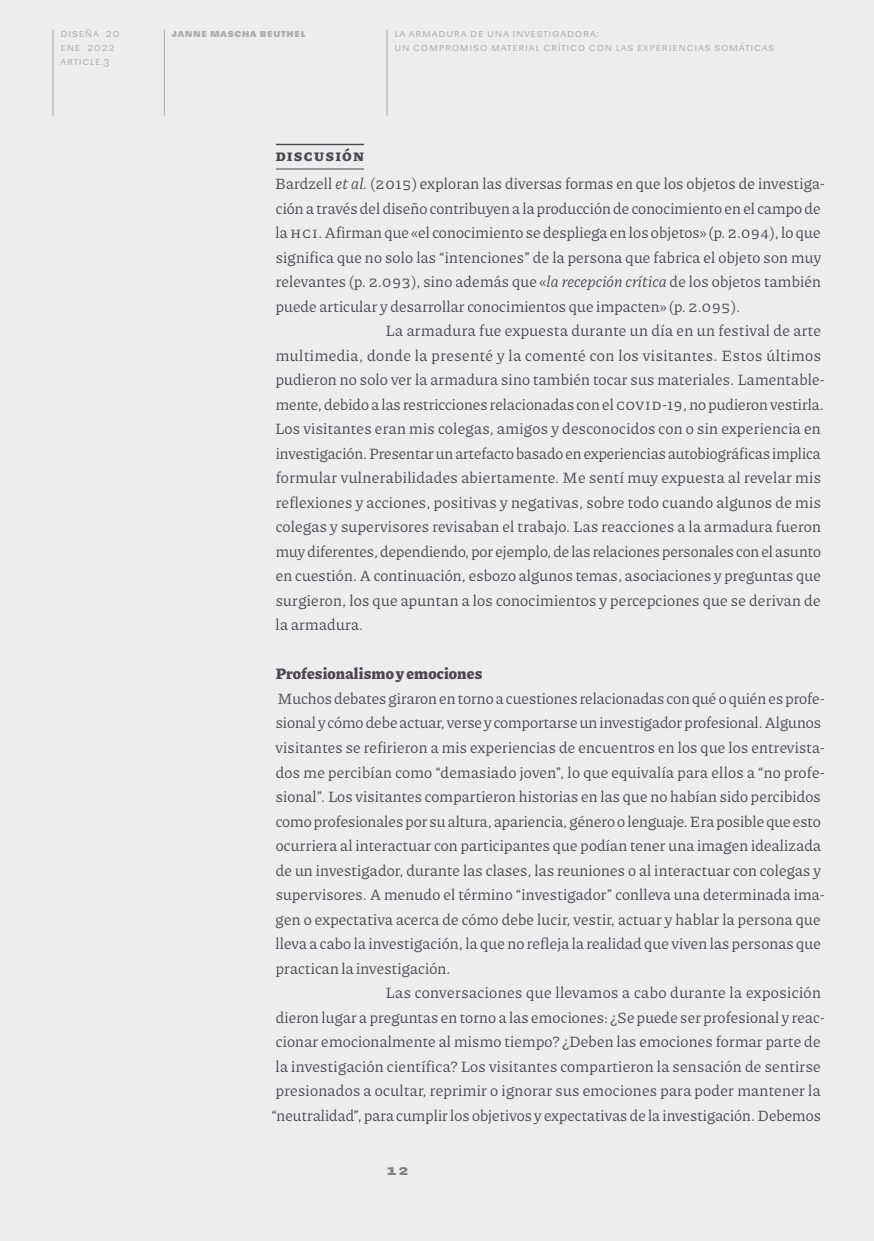
<style>
.page{position:relative;width:874px;height:1241px;background:#fff}
.page>*{position:absolute;margin:0;border:0;box-sizing:border-box;transform-origin:0 0}
.Texto_con_sangría{font:15.75px/24.5px "Piazzolla";letter-spacing:.01em;color:#4c4651}
.Texto_sin_sangría{font:15.75px/24.5px "Piazzolla";letter-spacing:.01em;color:#4c4651}
.Subtítulo_2{font:800 15.75px "Piazzolla";letter-spacing:.01em;color:#4c4651}
.Subtítulo_1{font:800 15.75px "Piazzolla";color:#4c4651}
.t1{font:700 14px "Sudamerican Grotesk";color:#828282}
.t2{font:10.5px/14px "Sudamerican Grotesk";letter-spacing:.07em;color:#ababab}
.t3{font:700 10.5px "Sudamerican Grotesk";letter-spacing:.07em;color:#ababab}
.s1{font-style:italic}
</style>
<div class="page">
<div style="left:0;top:0;width:873px;height:1240px;background:#ededed"></div>
<hr style="left:52px;top:30px;width:1px;height:85px;background:#ababab">
<hr style="left:164px;top:30px;width:1px;height:85px;background:#ababab">
<hr style="left:386px;top:30px;width:1px;height:85px;background:#ababab">
<hr style="left:276px;top:169px;width:88px;height:1px;background:#4c4651">
<hr style="left:276px;top:144px;width:88px;height:1px;background:#4c4651">
<p class="t2" style="left:60px;top:26px;width:61px">Diseña 20 ene 2022 article.3</p>
<p class="t3" style="left:172px;top:24px;width:135px">Janne Mascha Beuthel</p>
<p class="t2" style="left:394px;top:26px;width:381px">La armadura de una investigadora:<br>un compromiso material crítico con las experiencias somáticas</p>
<p class="Subtítulo_1" style="left:276px;top:144px;width:90px">Discusión</p>
<p class="Texto_sin_sangría" style="left:275px;top:171px;width:550px">Bardzell <span class="s1">et al.</span> (2015) exploran las diversas formas en que los objetos de investiga&shy;ción a través del diseño contribuyen a la producción de conocimiento en el campo de la HCI. Afirman que «el conocimiento se despliega en los objetos» (p. 2.094), lo que significa que no solo las “intenciones” de la persona que fabrica el objeto son muy relevantes (p. 2.093), sino además que «<span class="s1">la recepción crítica</span> de los objetos también puede articular y desarrollar conocimientos que impacten» (p. 2.095).</p>
<p class="Texto_con_sangría" style="left:275px;top:318px;width:550px;text-indent:110px">La armadura fue expuesta durante un día en un festival de arte multimedia, donde la presenté y la comenté con los visitantes. Estos últimos pudieron no solo ver la armadura sino también tocar sus materiales. Lamentable&shy;mente, debido a las restricciones relacionadas con el COVID-19, no pudieron vestirla.<br>Los visitantes eran mis colegas, amigos y desconocidos con o sin experiencia en investigación. Presentar un artefacto basado en experiencias autobiográficas implica formular vulnerabilidades abiertamente. Me sentí muy expuesta al revelar mis reflexiones y acciones, positivas y negativas, sobre todo cuando algunos de mis colegas y supervisores revisaban el trabajo. Las reacciones a la armadura fueron muy diferentes, dependiendo, por ejemplo, de las relaciones personales con el asunto en cuestión. A continuación, esbozo algunos temas, asociaciones y preguntas que surgieron, los que apuntan a los conocimientos y percepciones que se derivan de la armadura.</p>
<p class="Subtítulo_2" style="left:275px;top:662px;width:208px">Profesionalismo y emociones</p>
<p class="Texto_sin_sangría" style="left:275px;top:685px;width:550px">Muchos debates giraron en torno a cuestiones relacionadas con qué o quién es profe&shy;sional y cómo debe actuar, verse y comportarse un investigador profesional. Algunos visitantes se refirieron a mis experiencias de encuentros en los que los entrevista&shy;dos me percibían como “demasiado joven”, lo que equivalía para ellos a “no profe&shy;sional”. Los visitantes compartieron historias en las que no habían sido percibidos como profesionales por su altura, apariencia, género o lenguaje. Era posible que esto ocurriera al interactuar con participantes que podían tener una imagen idealizada de un investigador, durante las clases, las reuniones o al interactuar con colegas y supervisores. A menudo el término “investigador” conlleva una determinada ima&shy;gen o expectativa acerca de cómo debe lucir, vestir, actuar y hablar la persona que lleva a cabo la investigación, la que no refleja la realidad que viven las personas que practican la investigación.</p>
<p class="Texto_con_sangría" style="left:271px;top:979px;width:554px;text-indent:114px">Las conversaciones que llevamos a cabo durante la exposición dieron lugar a preguntas en torno a las emociones: ¿Se puede ser profesional y reac&shy;cionar emocionalmente al mismo tiempo? ¿Deben las emociones formar parte de la investigación científica? Los visitantes compartieron la sensación de sentirse presionados a ocultar, reprimir o ignorar sus emociones para poder mantener la “neutralidad”, para cumplir los objetivos y expectativas de la investigación. Debemos</p>
<p class="t1" style="left:386px;top:1158px;width:24px">12</p>
</div>
